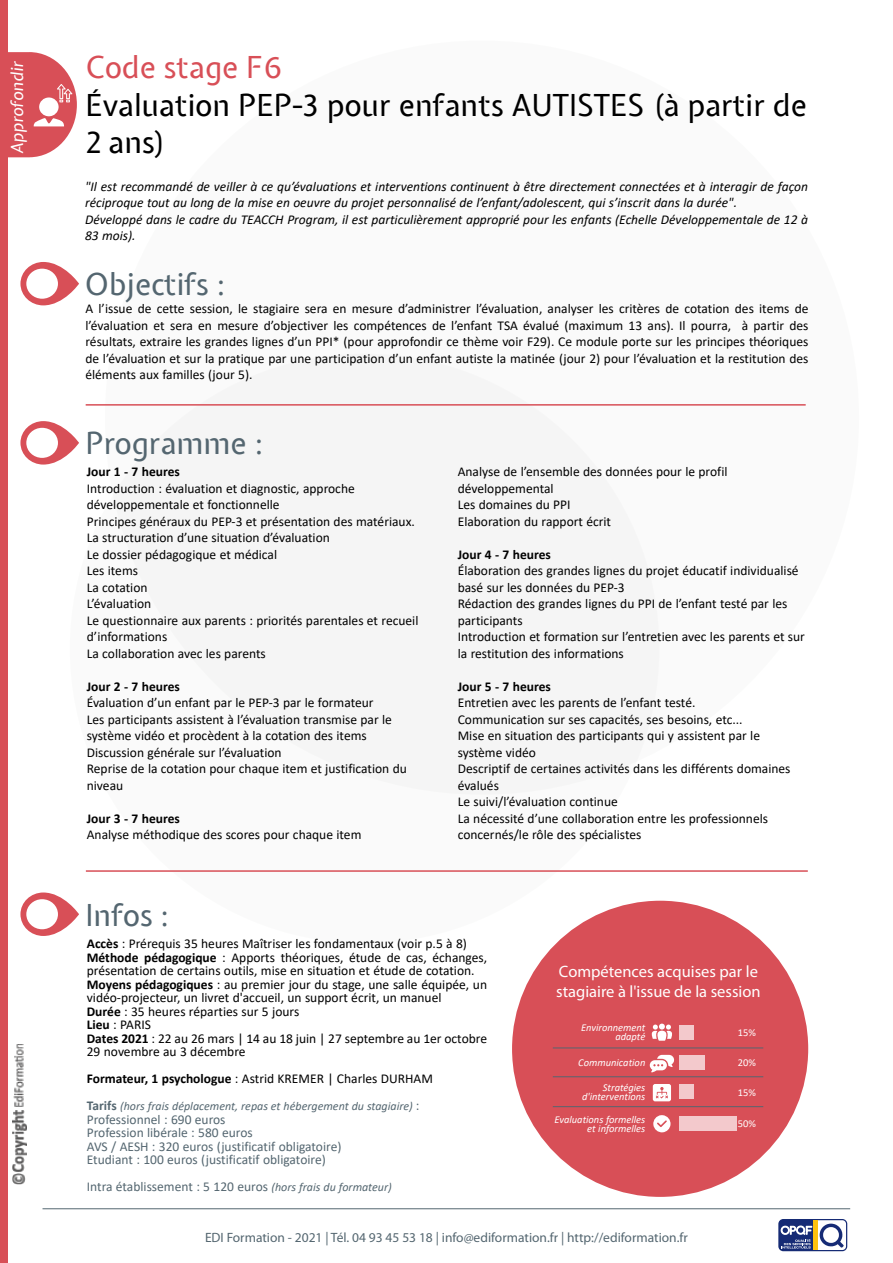
<style>
.page{position:relative;width:893px;height:1263px;background:#fff}
.page>*{position:absolute;margin:0;border:0;box-sizing:border-box;transform-origin:0 0}
.t1{font:30px/37.5px "Expletus Sans";color:#000}
.t2{font:30px "Expletus Sans";color:#546670}
.t3{font:30px "Expletus Sans";color:#d84f57}
.t4{font:16.5px/19.5px "Myriad Pro";color:#fff}
.t5{font:italic 16.5px "Expletus Sans";color:#fff}
.t6{font:13.5px/16.5px "Calibri";color:#000}
.t7{font:italic 13.5px/16.5px "Calibri";color:#000}
.t8{font:13.5px/13.5px "Calibri";color:#546670}
.t9{font:13.5px "Myriad Pro";color:#546670}
.t10{font:700 13.5px "Calibri";color:#000}
.t11{font:italic 12px "Calibri";color:#546670}
.t12{font:italic 10.5px/9px "Calibri";color:#fff;text-align:right}
.t13{font:10.5px "Calibri";color:#fff}
.s1{font-weight:700}
.s2{font-weight:700;font-style:normal;font-size:13.5px}
.s3{font-style:normal;font-size:13.5px}
.s4{font-style:italic;font-size:12px}
</style>
<div class="page">
<div style="left:778px;top:1219px;width:69px;height:32px;background:#162b75;border-radius:5px"></div>
<svg style="left:780px;top:1220px;width:66px;height:30px"></svg>
<div style="left:0;top:0;width:8px;height:1263px;background:#d84f57"></div>
<svg style="left:8px;top:52px;width:69px;height:105px"></svg>
<hr style="left:43px;top:1208px;width:807px;height:1px;background:#546670">
<div style="left:512px;top:901px;width:296px;height:296px;background:#d84f57;border-radius:50%"></div>
<div style="left:105px;top:41px;width:754px;height:754px;background:#fafafa;border-radius:50%"></div>
<div style="left:70px;top:354px;width:589px;height:589px;background:#f5f5f5;border-radius:50%"></div>
<img style="left:13px;top:1045px;width:13px;height:139px">
<svg style="left:20px;top:262px;width:59px;height:43px"></svg>
<svg style="left:20px;top:421px;width:59px;height:44px"></svg>
<svg style="left:20px;top:892px;width:59px;height:44px"></svg>
<hr style="left:86px;top:404px;width:720px;height:2px;background:#d84f57">
<hr style="left:86px;top:870px;width:722px;height:2px;background:#d84f57">
<div style="left:679px;top:1025px;width:15px;height:14px;background:#f3c9cc"></div>
<hr style="left:553px;top:1047px;width:210px;height:1px;background:#546670">
<hr style="left:553px;top:1076px;width:210px;height:1px;background:#546670">
<hr style="left:553px;top:1106px;width:210px;height:1px;background:#546670">
<div style="left:679px;top:1055px;width:25px;height:15px;background:#f3c9cc"></div>
<div style="left:679px;top:1084px;width:15px;height:15px;background:#f3c9cc"></div>
<div style="left:679px;top:1116px;width:57px;height:14px;background:#f3c9cc"></div>
<svg style="left:651px;top:1023px;width:21px;height:18px"></svg>
<svg style="left:650px;top:1055px;width:24px;height:17px"></svg>
<svg style="left:653px;top:1084px;width:18px;height:17px"></svg>
<svg style="left:653px;top:1115px;width:18px;height:18px"></svg>
<p class="t5" style="left:8px;top:154px;width:95px;rotate:-90deg">Approfondir</p>
<h1 class="t3" style="left:85px;top:52px;width:199px">Code stage F6</h1>
<h1 class="t1" style="left:85px;top:88px;width:723px">évaluation PEP-3 pour enfants AUTISTES (à partir de<br>2 ans)</h1>
<p class="t7" style="left:85px;top:178px;width:725px">"Il est recommandé de veiller à ce qu’évaluations et interventions continuent à être directement connectées et à interagir de façon réciproque tout au long de la mise en oeuvre du projet personnalisé de l’enfant/adolescent, qui s’inscrit dans la durée".<br>Développé dans le cadre du TEACCH Program, il est particulièrement approprié pour les enfants (Echelle Développementale de 12 à 83 mois).</p>
<h1 class="t2" style="left:85px;top:268px;width:142px">Objectifs :</h1>
<p class="t6" style="left:85px;top:300px;width:724px;text-align:justify">A l’issue de cette session, le stagiaire sera en mesure d’administrer l’évaluation, analyser les critères de cotation des items de l’évaluation et sera en mesure d’objectiver les compétences de l’enfant TSA évalué (maximum 13 ans). Il pourra, à partir des résultats, extraire les grandes lignes d’un PPI* (pour approfondir ce thème voir F29). Ce module porte sur les principes théoriques de l’évaluation et sur la pratique par une participation d’un enfant autiste la matinée (jour 2) pour l’évaluation et la restitution des éléments aux familles (jour 5).</p>
<h1 class="t2" style="left:85px;top:427px;width:180px">Programme :</h1>
<p class="t10" style="left:87px;top:462px;width:95px">Jour 1 - 7 heures</p>
<p class="t6" style="left:87px;top:479px;width:333px">Introduction : évaluation et diagnostic, approche développementale et fonctionnelle<br>Principes généraux du PEP-3 et présentation des matériaux.<br>La structuration d’une situation d’évaluation<br>Le dossier pédagogique et médical<br>Les items<br>La cotation<br>L’évaluation<br>Le questionnaire aux parents : priorités parentales et recueil d’informations<br>La collaboration avec les parents</p>
<p class="t10" style="left:87px;top:676px;width:95px">Jour 2 - 7 heures</p>
<p class="t6" style="left:87px;top:694px;width:322px">Évaluation d’un enfant par le PEP-3 par le formateur<br>Les participants assistent à l’évaluation transmise par le système vidéo et procèdent à la cotation des items Discussion générale sur l’évaluation<br>Reprise de la cotation pour chaque item et justification du niveau</p>
<p class="t10" style="left:87px;top:808px;width:95px">Jour 3 - 7 heures</p>
<p class="t6" style="left:87px;top:826px;width:276px">Analyse méthodique des scores pour chaque item</p>
<p class="t6" style="left:458px;top:463px;width:271px">Analyse de l’ensemble des données pour le profil développemental<br>Les domaines du PPI<br>Elaboration du rapport écrit</p>
<p class="t10" style="left:458px;top:544px;width:95px">Jour 4 - 7 heures</p>
<p class="t6" style="left:458px;top:562px;width:349px">Élaboration des grandes lignes du projet éducatif individualisé basé sur les données du PEP-3<br>Rédaction des grandes lignes du PPI de l’enfant testé par les participants<br>Introduction et formation sur l’entretien avec les parents et sur la restitution des informations</p>
<p class="t10" style="left:458px;top:676px;width:95px">Jour 5 - 7 heures</p>
<p class="t6" style="left:458px;top:694px;width:334px">Entretien avec les parents de l’enfant testé.<br>Communication sur ses capacités, ses besoins, etc...<br>Mise en situation des participants qui y assistent par le système vidéo<br>Descriptif de certaines activités dans les différents domaines évalués<br>Le suivi/l’évaluation continue<br>La nécessité d’une collaboration entre les professionnels concernés/le rôle des spécialistes</p>
<h1 class="t2" style="left:85px;top:899px;width:85px">Infos :</h1>
<p class="t6" style="left:87px;top:936px;width:402px;line-height:13.5px"><span class="s1">Accès</span> : Prérequis 35 heures Maîtriser les fondamentaux (voir p.5 à 8)<br><span class="s1">Méthode pédagogique</span> : Apports théoriques, étude de cas, échanges, présentation de certains outils, mise en situation et étude de cotation.<br><span class="s1">Moyens pédagogiques</span> : au premier jour du stage, une salle équipée, un vidéo-projecteur, un livret d'accueil, un support écrit, un manuel<br><span class="s1">Durée</span> : 35 heures réparties sur 5 jours<br><span class="s1">Lieu</span> : PARIS<br><span class="s1">Dates 2021</span> : 22 au 26 mars | 14 au 18 juin | 27 septembre au 1er octobre 29 novembre au 3 décembre</p>
<p class="t6" style="left:87px;top:1070px;width:348px"><span class="s1">Formateur, 1 psychologue</span> : Astrid KREMER | Charles DURHAM</p>
<p class="t11" style="left:87px;top:1098px;width:334px"><span class="s2">Tarifs</span> (hors frais déplacement, repas et hébergement du stagiaire) <span class="s3">:</span></p>
<p class="t8" style="left:87px;top:1112px;width:256px">Professionnel : 690 euros<br>Profession libérale : 580 euros<br>AVS / AESH : 320 euros (justificatif obligatoire)<br>Etudiant : 100 euros (justificatif obligatoire)</p>
<p class="t8" style="left:87px;top:1179px;width:307px">Intra établissement : 5 120 euros <span class="s4">(hors frais du formateur)</span></p>
<p class="t4" style="left:556px;top:961px;width:206px">Compétences acquises par le stagiaire à l'issue de la session</p>
<p class="t12" style="left:581px;top:1023px;width:66px">Environnement adapté</p>
<p class="t12" style="left:578px;top:1057px;width:69px">Communication</p>
<p class="t13" style="left:738px;top:1025px;width:20px">15%</p>
<p class="t13" style="left:738px;top:1055px;width:20px">20%</p>
<p class="t13" style="left:738px;top:1085px;width:20px">15%</p>
<p class="t13" style="left:738px;top:1116px;width:20px">50%</p>
<p class="t12" style="left:582px;top:1082px;width:65px">Stratégies d'interventions</p>
<p class="t12" style="left:554px;top:1114px;width:92px">Evaluations formelles et informelles</p>
<p class="t9" style="left:205px;top:1229px;width:484px">EDI Formation - 2021 | Tél. 04 93 45 53 18 | info@ediformation.fr | http://ediformation.fr</p>
</div>
